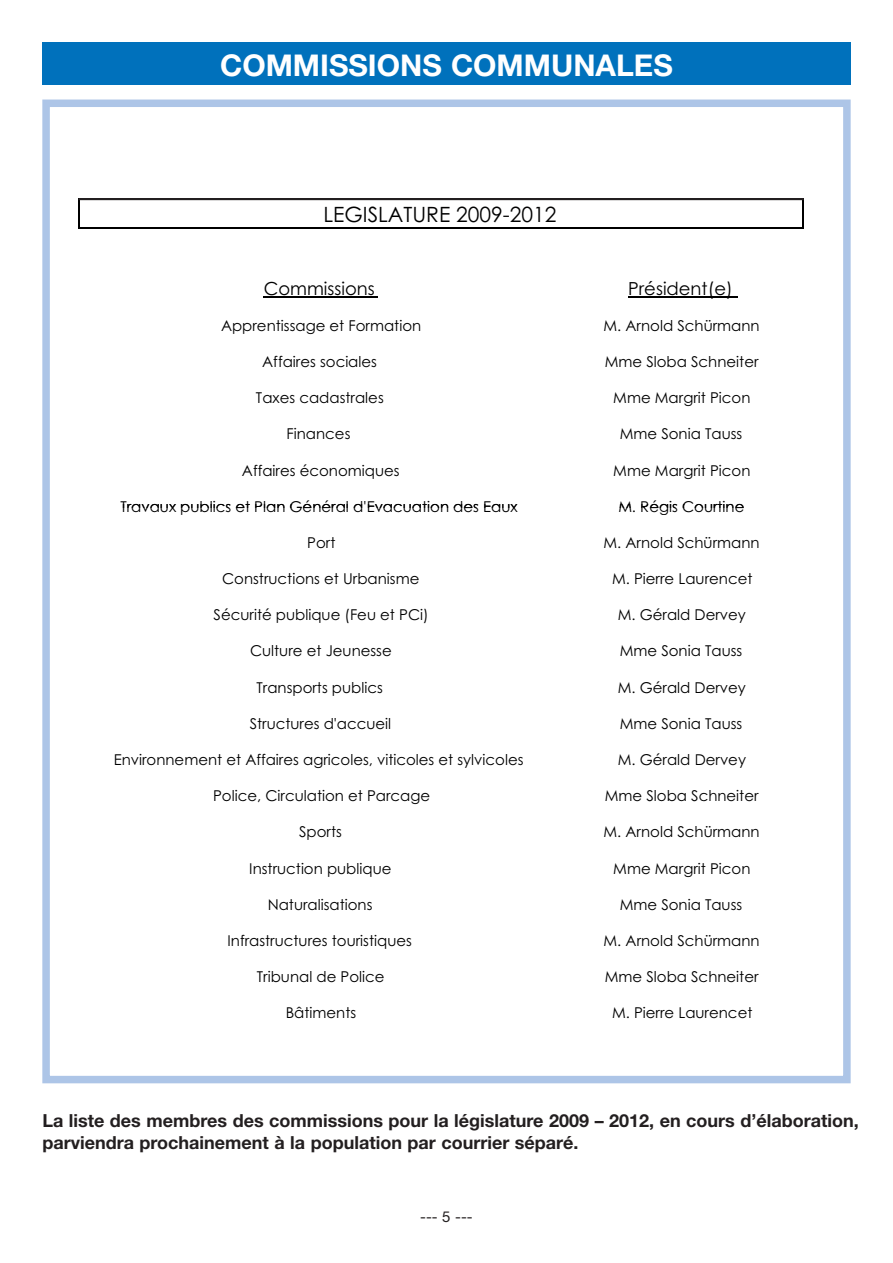
<style>
.page{position:relative;width:893px;height:1263px;background:#fff}
.page>*{position:absolute;margin:0;border:0;box-sizing:border-box;transform-origin:0 0}
.t1{font:700 30px "Helvetica Neue";color:#fff}
.t2{font:21px "Century Gothic";color:#000}
.t3{font:700 18px/21.6px "Helvetica Neue";color:#231f20}
.t4{font:18px "Century Gothic";color:#000}
.t5{font:15px "Century Gothic";color:#000}
.t6{font:15px "Helvetica Neue";color:#231f20}
</style>
<div class="page">
<div style="left:42px;top:43px;width:808px;height:42px;background:#0071bc"></div>
<hr style="left:264px;top:296px;width:114px;height:2px;background:#000">
<hr style="left:628px;top:296px;width:109px;height:2px;background:#000">
<hr style="left:78px;top:163px;width:1px;height:65px;background:#000">
<hr style="left:802px;top:164px;width:1px;height:64px;background:#000">
<hr style="left:79px;top:227px;width:724px;height:1px;background:#000">
<div style="left:42px;top:100px;width:808px;height:983px;border:8px solid #adc5e7"></div>
<hr style="left:78px;top:197px;width:725px;height:3px;background:#231f20">
<div style="left:70px;top:152px;width:744px;height:45px;background:#fff"></div>
<h1 class="t1" style="left:220px;top:55px;width:454px">COMMISSIONS COMMUNALES</h1>
<h2 class="t2" style="left:323px;top:207px;width:234px">LEGISLATURE 2009-2012</h2>
<p class="t4" style="left:264px;top:281px;width:113px">Commissions</p>
<p class="t4" style="left:628px;top:281px;width:106px">Président(e)</p>
<p class="t5" style="left:221px;top:320px;width:202px">Apprentissage et Formation</p>
<p class="t5" style="left:603px;top:320px;width:158px">M. Arnold Schürmann</p>
<p class="t5" style="left:262px;top:356px;width:116px">Affaires sociales</p>
<p class="t5" style="left:604px;top:356px;width:155px">Mme Sloba Schneiter</p>
<p class="t5" style="left:256px;top:392px;width:129px">Taxes cadastrales</p>
<p class="t5" style="left:613px;top:392px;width:139px">Mme Margrit Picon</p>
<p class="t5" style="left:286px;top:428px;width:65px">Finances</p>
<p class="t5" style="left:619px;top:428px;width:124px">Mme Sonia Tauss</p>
<p class="t5" style="left:242px;top:465px;width:159px">Affaires économiques</p>
<p class="t5" style="left:613px;top:465px;width:139px">Mme Margrit Picon</p>
<p class="t5" style="left:120px;top:501px;width:399px">Travaux publics et Plan Général d'Evacuation des Eaux</p>
<p class="t5" style="left:618px;top:501px;width:127px">M Régis Courtine</p>
<p class="t5" style="left:632px;top:501px;width:6px">.</p>
<p class="t5" style="left:307px;top:537px;width:30px">Port</p>
<p class="t5" style="left:603px;top:537px;width:158px">M. Arnold Schürmann</p>
<p class="t5" style="left:222px;top:573px;width:199px">Constructions et Urbanisme</p>
<p class="t5" style="left:612px;top:573px;width:142px">M. Pierre Laurencet</p>
<p class="t5" style="left:214px;top:609px;width:216px">Sécurité publique (Feu et PCi)</p>
<p class="t5" style="left:617px;top:609px;width:130px">M. Gérald Dervey</p>
<p class="t5" style="left:250px;top:645px;width:143px">Culture et Jeunesse</p>
<p class="t5" style="left:619px;top:645px;width:124px">Mme Sonia Tauss</p>
<p class="t5" style="left:256px;top:682px;width:128px">Transports publics</p>
<p class="t5" style="left:617px;top:682px;width:130px">M. Gérald Dervey</p>
<p class="t5" style="left:250px;top:718px;width:143px">Structures d'accueil</p>
<p class="t5" style="left:619px;top:718px;width:124px">Mme Sonia Tauss</p>
<p class="t5" style="left:114px;top:754px;width:411px">Environnement et Affaires agricoles, viticoles et sylvicoles</p>
<p class="t5" style="left:617px;top:754px;width:130px">M. Gérald Dervey</p>
<p class="t5" style="left:213px;top:790px;width:219px">Police, Circulation et Parcage</p>
<p class="t5" style="left:605px;top:790px;width:155px">Mme Sloba Schneiter</p>
<p class="t5" style="left:299px;top:826px;width:44px">Sports</p>
<p class="t5" style="left:603px;top:826px;width:158px">M. Arnold Schürmann</p>
<p class="t5" style="left:249px;top:863px;width:144px">Instruction publique</p>
<p class="t5" style="left:613px;top:863px;width:139px">Mme Margrit Picon</p>
<p class="t5" style="left:268px;top:899px;width:106px">Naturalisations</p>
<p class="t5" style="left:619px;top:899px;width:124px">Mme Sonia Tauss</p>
<p class="t5" style="left:227px;top:935px;width:186px">Infrastructures touristiques</p>
<p class="t5" style="left:603px;top:935px;width:158px">M. Arnold Schürmann</p>
<p class="t5" style="left:257px;top:971px;width:129px">Tribunal de Police</p>
<p class="t5" style="left:604px;top:971px;width:155px">Mme Sloba Schneiter</p>
<p class="t5" style="left:286px;top:1007px;width:72px">Bâtiments</p>
<p class="t5" style="left:612px;top:1007px;width:142px">M. Pierre Laurencet</p>
<p class="t3" style="left:42px;top:1111px;width:817px">La liste des membres des commissions pour la législature 2009 – 2012, en cours d’élaboration, parviendra prochainement à la population par courrier séparé.</p>
<p class="t6" style="left:420px;top:1212px;width:54px">--- 5 ---</p>
</div>
